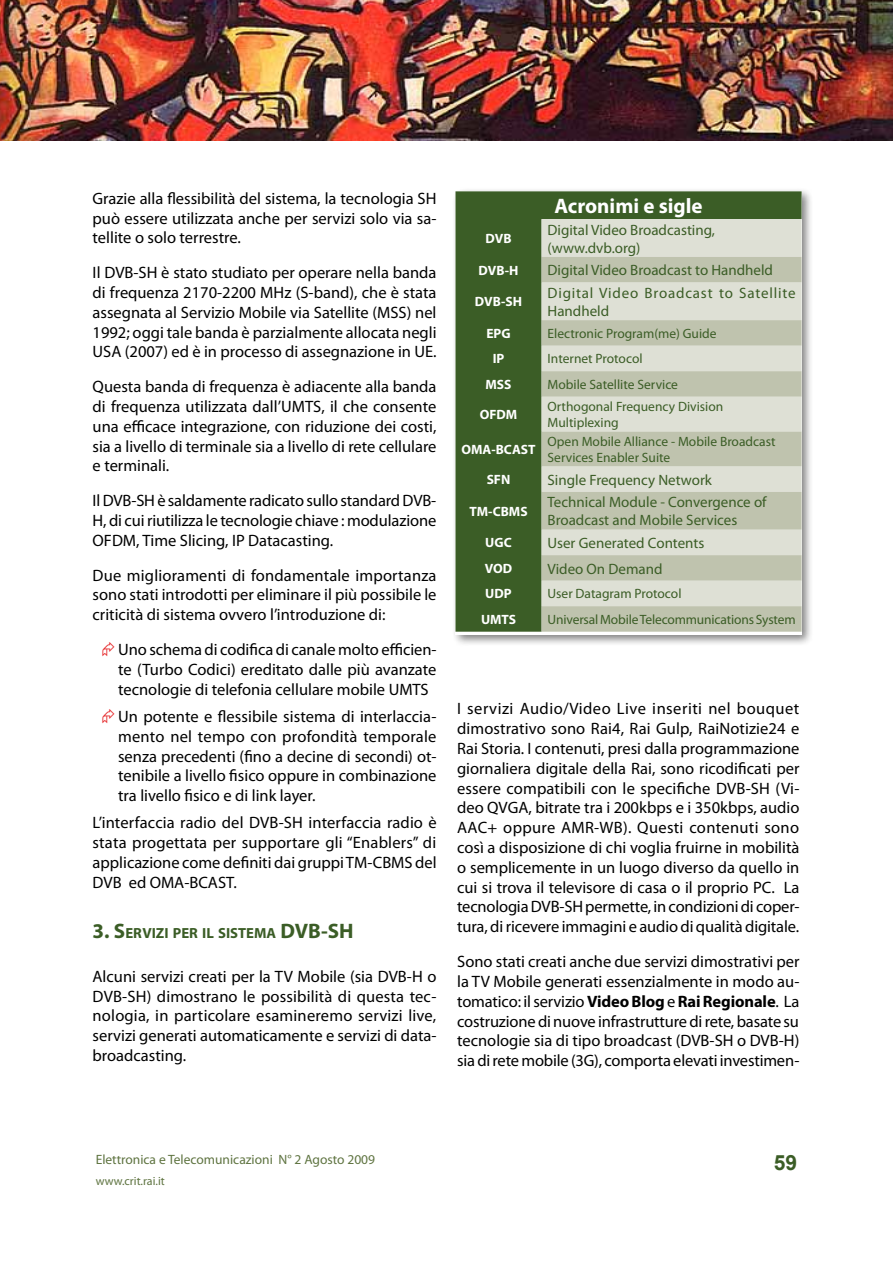
<style>
.page{position:relative;width:893px;height:1263px;background:#fff}
.page>*{position:absolute;margin:0;border:0;box-sizing:border-box;transform-origin:0 0}
.t1{font:700 21px "Myriad Pro";color:#fff}
.t2{font:700 21px "Arial";color:#3b5d26}
.t3{font:16.5px/19.8px "Myriad Pro";color:#000;text-align:justify}
.t4{font:15px/18px "Myriad Pro";color:#3b5d26}
.t5{font:15px/18px "Myriad Pro";letter-spacing:.055em;color:#3b5d26}
.t6{font:700 14.7px "Myriad Pro";color:#3b5d26}
.t7{font:13.5px/16.2px "Myriad Pro";color:#3b5d26}
.t8{font:700 13.5px "Myriad Pro";color:#fff}
.t9{font:13.5px "Myriad Pro";color:#5f7441}
.t10{font:12px "Myriad Pro";color:#5f7441}
.s1{font-size:21px}
.s2{font-weight:700}
</style>
<div class="page">
<img style="left:0;top:0;width:893px;height:140px">
<div style="left:452px;top:187px;width:362px;height:460px;background:#000;opacity:.5"></div>
<div style="left:455px;top:191px;width:347px;height:441px;background:#3b5d26"></div>
<div style="left:542px;top:219px;width:260px;height:38px;background:#dee0d5"></div>
<svg style="left:542px;top:257px;width:260px;height:375px;background:#cdd0c0"></svg>
<p class="t3" style="left:93px;top:188px;width:345px">Grazie alla flessibilità del sistema, la tecnologia SH può essere utilizzata anche per servizi solo via sa&shy;tellite o solo terrestre.</p>
<p class="t3" style="left:93px;top:262px;width:345px">Il DVB-SH è stato studiato per operare nella banda di frequenza 2170-2200 MHz (S-band), che è stata assegnata al Servizio Mobile via Satellite (MSS) nel 1992; oggi tale banda è parzialmente allocata negli USA (2007) ed è in processo di assegnazione in UE.</p>
<p class="t3" style="left:93px;top:376px;width:345px">Questa banda di frequenza è adiacente alla banda di frequenza utilizzata dall’UMTS, il che consente una efficace integrazione, con riduzione dei costi, sia a livello di terminale sia a livello di rete cellulare e terminali.</p>
<p class="t3" style="left:93px;top:490px;width:345px">Il DVB-SH è saldamente radicato sullo standard DVB-H, di cui riutilizza le tecnologie chiave : modulazione OFDM, Time Slicing, IP Datacasting.</p>
<p class="t3" style="left:93px;top:565px;width:345px">Due miglioramenti di fondamentale importanza sono stati introdotti per eliminare il più possibile le criticità di sistema ovvero l’introduzione di:</p>
<p class="t3" style="left:118px;top:639px;width:320px">Uno schema di codifica di canale molto efficien&shy;te (Turbo Codici) ereditato dalle più avanzate tecnologie di telefonia cellulare mobile UMTS</p>
<p class="t3" style="left:118px;top:706px;width:320px">Un potente e flessibile sistema di interlaccia&shy;mento nel tempo con profondità temporale senza precedenti (fino a decine di secondi) ot&shy;tenibile a livello fisico oppure in combinazione tra livello fisico e di link layer.</p>
<p class="t3" style="left:93px;top:813px;width:346px">L’interfaccia radio del DVB-SH interfaccia radio è stata progettata per supportare gli “Enablers” di applicazione come definiti dai gruppi TM-CBMS del DVB ed OMA-BCAST.</p>
<p class="t6" style="left:93px;top:923px;width:263px"><span class="s1">3. S</span>ERVIZI PER IL SISTEMA <span class="s1">DVB-SH</span></p>
<p class="t3" style="left:93px;top:966px;width:345px">Alcuni servizi creati per la TV Mobile (sia DVB-H o DVB-SH) dimostrano le possibilità di questa tec&shy;nologia, in particolare esamineremo servizi live, servizi generati automaticamente e servizi di data&shy;broadcasting.</p>
<p class="t1" style="left:554px;top:192px;width:150px">Acronimi e sigle</p>
<p class="t8" style="left:485px;top:230px;width:28px">DVB</p>
<p class="t4" style="left:548px;top:220px;width:169px">Digital Video Broadcasting, (www.dvb.org)</p>
<p class="t8" style="left:479px;top:261px;width:41px">DVB-H</p>
<p class="t4" style="left:548px;top:261px;width:227px">Digital Video Broadcast to Handheld</p>
<p class="t8" style="left:475px;top:293px;width:49px">DVB-SH</p>
<p class="t5" style="left:548px;top:284px;width:250px">Digital Video Broadcast to Satellite<br>Handheld</p>
<p class="t8" style="left:486px;top:325px;width:26px">EPG</p>
<p class="t7" style="left:548px;top:325px;width:171px">Electronic Program(me) Guide</p>
<p class="t8" style="left:493px;top:350px;width:13px">IP</p>
<p class="t7" style="left:548px;top:351px;width:97px">Internet Protocol</p>
<p class="t8" style="left:485px;top:376px;width:28px">MSS</p>
<p class="t7" style="left:548px;top:376px;width:132px">Mobile Satellite Service</p>
<p class="t8" style="left:480px;top:406px;width:39px">OFDM</p>
<p class="t7" style="left:548px;top:398px;width:177px">Orthogonal Frequency Division<br>Multiplexing</p>
<p class="t8" style="left:461px;top:441px;width:76px">OMA-BCAST</p>
<p class="t7" style="left:548px;top:433px;width:229px">Open Mobile Alliance - Mobile Broadcast<br>Services Enabler Suite</p>
<p class="t8" style="left:487px;top:471px;width:25px">SFN</p>
<p class="t4" style="left:548px;top:470px;width:166px">Single Frequency Network</p>
<p class="t8" style="left:469px;top:502px;width:60px">TM-CBMS</p>
<p class="t4" style="left:548px;top:493px;width:221px">Technical Module - Convergence of<br>Broadcast and Mobile Services</p>
<p class="t8" style="left:485px;top:534px;width:28px">UGC</p>
<p class="t4" style="left:548px;top:534px;width:158px">User Generated Contents</p>
<p class="t8" style="left:485px;top:560px;width:29px">VOD</p>
<p class="t4" style="left:548px;top:559px;width:116px">Video On Demand</p>
<p class="t8" style="left:485px;top:585px;width:28px">UDP</p>
<p class="t7" style="left:548px;top:586px;width:135px">User Datagram Protocol</p>
<p class="t8" style="left:481px;top:611px;width:37px">UMTS</p>
<p class="t7" style="left:548px;top:611px;width:250px">Universal Mobile Telecommunications System</p>
<p class="t3" style="left:457px;top:699px;width:344px">I servizi Audio/Video Live inseriti nel bouquet dimostrativo sono Rai4, Rai Gulp, RaiNotizie24 e Rai Storia. I contenuti, presi dalla programmazione giornaliera digitale della Rai, sono ricodificati per essere compatibili con le specifiche DVB-SH (Vi&shy;deo QVGA, bitrate tra i 200kbps e i 350kbps, audio AAC+ oppure AMR-WB). Questi contenuti sono così a disposizione di chi voglia fruirne in mobilità o semplicemente in un luogo diverso da quello in cui si trova il televisore di casa o il proprio PC. La tecnologia DVB-SH permette, in condizioni di coper&shy;tura, di ricevere immagini e audio di qualità digitale.</p>
<p class="t3" style="left:457px;top:951px;width:344px">Sono stati creati anche due servizi dimostrativi per la TV Mobile generati essenzialmente in modo au&shy;tomatico: il servizio <span class="s2">Video Blog</span> e <span class="s2">Rai Regionale</span>. La costruzione di nuove infrastrutture di rete, basate su tecnologie sia di tipo broadcast (DVB-SH o DVB-H) sia di rete mobile (3G), comporta elevati investimen-</p>
<p class="t9" style="left:96px;top:1151px;width:281px">Elettronica e Telecomunicazioni N° 2 Agosto 2009</p>
<p class="t10" style="left:96px;top:1174px;width:71px">www.crit.rai.it</p>
<p class="t2" style="left:774px;top:1148px;width:25px">59</p>
</div>
